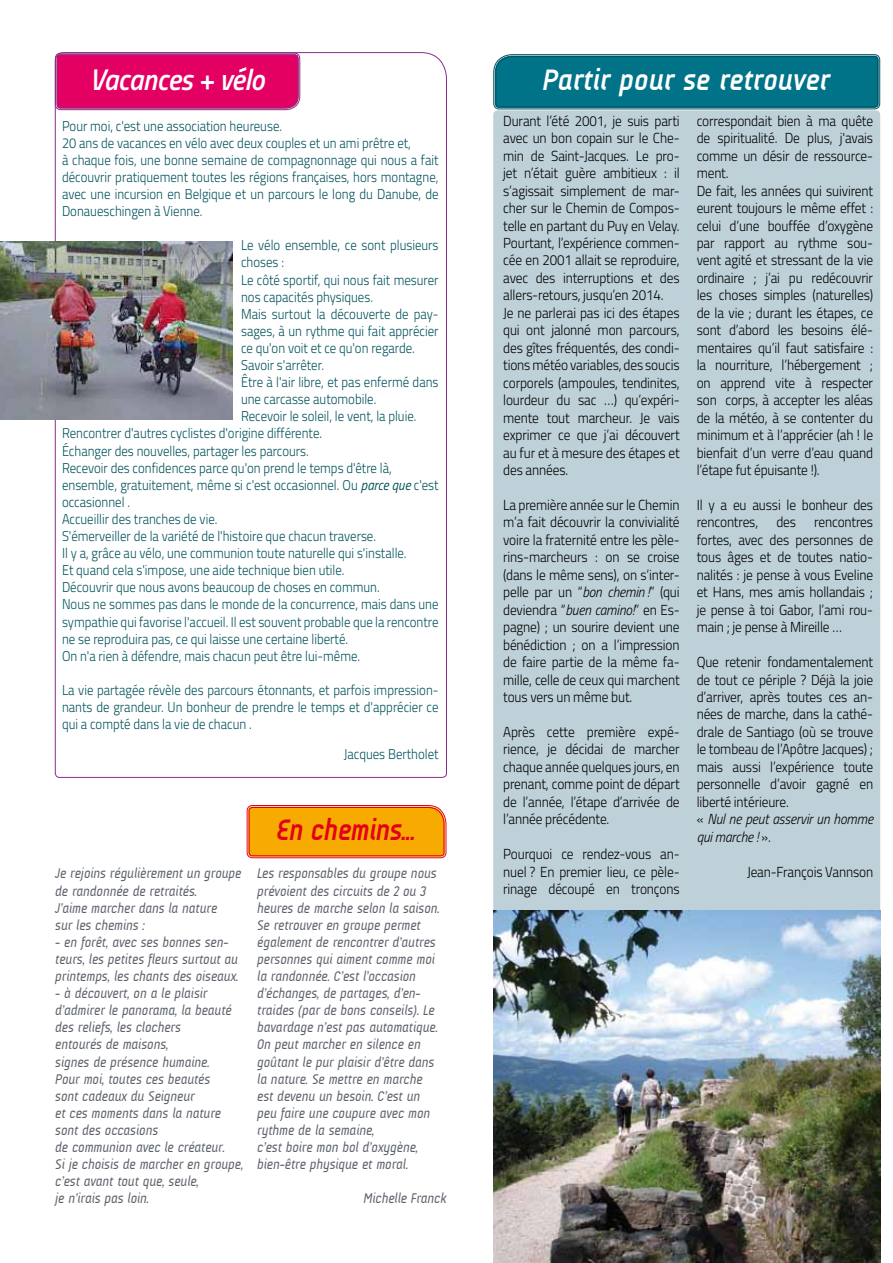
<style>
.page{position:relative;width:893px;height:1263px;background:#fff}
.page>*{position:absolute;margin:0;border:0;box-sizing:border-box;transform-origin:0 0}
.t1{font:italic 700 30px "A Udimat";color:#fff}
.t2{font:italic 600 30px "Titillium Web";letter-spacing:-.01em;color:#fff;scale:.93 1}
.t3{font:italic 700 30px "A Udimat";letter-spacing:-.02em;color:#e2001a;scale:.96 1}
.t4{font:300 14.55px/17.4px "Titillium Web";letter-spacing:-.01em;color:#000;text-align:justify;scale:.92 1}
.t5{font:300 14.25px/17.1px "Titillium Web";color:#00515b;scale:.9 1}
.t6{font:italic 14.25px/17.1px "A Udimat";letter-spacing:-.01em;color:#5d626b;scale:.95 1}
.s1{font-weight:400;font-style:italic}
.s2{font-style:italic}
</style>
<div class="page">
<div style="left:493px;top:110px;width:387px;height:800px;background:#bed1d8"></div>
<svg style="left:246px;top:805px;width:201px;height:54px;background:#f59e0e"></svg>
<svg style="left:55px;top:52px;width:392px;height:726px"></svg>
<svg style="left:54px;top:52px;width:247px;height:59px;background:#db0e6b"></svg>
<svg style="left:493px;top:54px;width:388px;height:56px;background:#0a7589"></svg>
<img style="left:0;top:241px;width:233px;height:179px">
<img style="left:493px;top:910px;width:387px;height:353px">
<h1 class="t2" style="left:89px;top:57px;width:190px">Vacances + vélo</h1>
<p class="t5" style="left:62px;top:116px;width:420px">Pour moi, c'est une association heureuse.<br>20 ans de vacances en vélo avec deux couples et un ami prêtre et,<br>à chaque fois, une bonne semaine de compagnonnage qui nous a fait découvrir pratiquement toutes les régions françaises, hors montagne, avec une incursion en Belgique et un parcours le long du Danube, de Donaueschingen à Vienne.</p>
<p class="t5" style="left:241px;top:236px;width:221px">Le vélo ensemble, ce sont plusieurs</p>
<p class="t5" style="left:241px;top:253px;width:49px">choses :</p>
<p class="t5" style="left:241px;top:270px;width:221px">Le côté sportif, qui nous fait mesurer</p>
<p class="t5" style="left:241px;top:287px;width:148px">nos capacités physiques.</p>
<p class="t5" style="left:241px;top:304px;width:221px">Mais surtout la découverte de pay-</p>
<p class="t5" style="left:241px;top:322px;width:221px">sages, à un rythme qui fait apprécier</p>
<p class="t5" style="left:241px;top:339px;width:195px">ce qu'on voit et ce qu'on regarde.</p>
<p class="t5" style="left:241px;top:356px;width:94px">Savoir s'arrêter.</p>
<p class="t5" style="left:241px;top:373px;width:221px">Être à l'air libre, et pas enfermé dans</p>
<p class="t5" style="left:241px;top:390px;width:152px">une carcasse automobile.</p>
<p class="t5" style="left:241px;top:407px;width:196px">Recevoir le soleil, le vent, la pluie.</p>
<p class="t5" style="left:62px;top:424px;width:290px">Rencontrer d'autres cyclistes d'origine différente.</p>
<p class="t5" style="left:62px;top:441px;width:276px">Échanger des nouvelles, partager les parcours.</p>
<p class="t5" style="left:62px;top:458px;width:368px">Recevoir des confidences parce qu'on prend le temps d'être là,</p>
<p class="t5" style="left:62px;top:475px;width:420px">ensemble, gratuitement, même si c'est occasionnel. Ou <span class="s1">parce que</span> c'est</p>
<p class="t5" style="left:62px;top:493px;width:77px">occasionnel .</p>
<p class="t5" style="left:62px;top:510px;width:174px">Accueillir des tranches de vie.</p>
<p class="t5" style="left:62px;top:527px;width:350px">S'émerveiller de la variété de l'histoire que chacun traverse.</p>
<p class="t5" style="left:62px;top:544px;width:384px">Il y a, grâce au vélo, une communion toute naturelle qui s'installe.</p>
<p class="t5" style="left:62px;top:561px;width:315px">Et quand cela s'impose, une aide technique bien utile.</p>
<p class="t5" style="left:62px;top:578px;width:354px">Découvrir que nous avons beaucoup de choses en commun.</p>
<p class="t5" style="left:62px;top:595px;width:420px">Nous ne sommes pas dans le monde de la concurrence, mais dans une</p>
<p class="t5" style="left:62px;top:612px;width:420px">sympathie qui favorise l'accueil. Il est souvent probable que la rencontre</p>
<p class="t5" style="left:62px;top:629px;width:319px">ne se reproduira pas, ce qui laisse une certaine liberté.</p>
<p class="t5" style="left:62px;top:646px;width:333px">On n'a rien à défendre, mais chacun peut être lui-même.</p>
<p class="t5" style="left:62px;top:681px;width:420px;text-align:justify">La vie partagée révèle des parcours étonnants, et parfois impression&shy;nants de grandeur. Un bonheur de prendre le temps et d'apprécier ce qui a compté dans la vie de chacun .</p>
<p class="t5" style="left:344px;top:745px;width:107px">Jacques Bertholet</p>
<p class="t6" style="left:55px;top:865px;width:198px">Je rejoins régulièrement un groupe de randonnée de retraités.<br>J’aime marcher dans la nature<br>sur les chemins :</p>
<p class="t6" style="left:55px;top:933px;width:195px">- en forêt, avec ses bonnes sen&shy;teurs, les petites fleurs surtout au printemps, les chants des oiseaux.</p>
<p class="t6" style="left:55px;top:985px;width:200px">- à découvert, on a le plaisir d’admirer le panorama, la beauté des reliefs, les clochers<br>entourés de maisons,<br>signes de présence humaine.<br>Pour moi, toutes ces beautés<br>sont cadeaux du Seigneur<br>et ces moments dans la nature sont des occasions<br>de communion avec le créateur.<br>Si je choisis de marcher en groupe, c’est avant tout que, seule,<br>je n’irais pas loin.</p>
<h1 class="t3" style="left:277px;top:813px;width:147px">En chemins...</h1>
<p class="t6" style="left:257px;top:865px;width:194px">Les responsables du groupe nous prévoient des circuits de 2 ou 3 heures de marche selon la saison.<br>Se retrouver en groupe permet également de rencontrer d’autres personnes qui aiment comme moi la randonnée. C’est l’occasion d’échanges, de partages, d’en&shy;traides (par de bons conseils). Le bavardage n’est pas automatique.<br>On peut marcher en silence en goûtant le pur plaisir d’être dans la nature. Se mettre en marche est devenu un besoin. C’est un peu faire une coupure avec mon rythme de la semaine,<br>c’est boire mon bol d’oxygène, bien-être physique et moral.</p>
<p class="t6" style="left:364px;top:1190px;width:89px">Michelle Franck</p>
<h1 class="t1" style="left:543px;top:63px;width:289px">Partir pour se retrouver</h1>
<p class="t4" style="left:503px;top:111px;width:193px;text-align:left">Durant l’été 2001, je suis parti avec un bon copain sur le Che&shy;min de Saint-Jacques. Le pro&shy;jet n’était guère ambitieux : il s’agissait simplement de mar&shy;cher sur le Chemin de Compos&shy;telle en partant du Puy en Velay.<br>Pourtant, l’expérience commen&shy;cée en 2001 allait se reproduire, avec des interruptions et des allers-retours, jusqu’en 2014.<br>Je ne parlerai pas ici des étapes qui ont jalonné mon parcours, des gîtes fréquentés, des condi&shy;tions météo variables, des soucis corporels (ampoules, tendinites, lourdeur du sac …) qu’expéri&shy;mente tout marcheur. Je vais exprimer ce que j’ai découvert au fur et à mesure des étapes et des années.</p>
<p class="t4" style="left:503px;top:495px;width:193px">La première année sur le Chemin m’a fait découvrir la convivialité voire la fraternité entre les pèle&shy;rins-marcheurs : on se croise (dans le même sens), on s’inter&shy;pelle par un “<span class="s2">bon chemin !</span>” (qui deviendra “<span class="s2">buen camino!</span>” en Es&shy;pagne) ; un sourire devient une bénédiction ; on a l’impression de faire partie de la même fa&shy;mille, celle de ceux qui marchent tous vers un même but.</p>
<p class="t4" style="left:503px;top:722px;width:193px">Après cette première expé&shy;rience, je décidai de marcher chaque année quelques jours, en prenant, comme point de départ de l’année, l’étape d’arrivée de l’année précédente.</p>
<p class="t4" style="left:503px;top:845px;width:193px">Pourquoi ce rendez-vous an&shy;nuel ? En premier lieu, ce pèle&shy;rinage découpé en tronçons</p>
<p class="t4" style="left:697px;top:111px;width:193px;text-align:left">correspondait bien à ma quête de spiritualité. De plus, j'avais comme un désir de ressource&shy;ment.<br>De fait, les années qui suivirent eurent toujours le même effet : celui d’une bouffée d’oxygène par rapport au rythme sou&shy;vent agité et stressant de la vie ordinaire ; j’ai pu redécouvrir les choses simples (naturelles) de la vie ; durant les étapes, ce sont d’abord les besoins élé&shy;mentaires qu’il faut satisfaire : la nourriture, l’hébergement ; on apprend vite à respecter son corps, à accepter les aléas de la météo, à se contenter du minimum et à l’apprécier (ah ! le bienfait d’un verre d’eau quand l’étape fut épuisante !).</p>
<p class="t4" style="left:697px;top:495px;width:193px">Il y a eu aussi le bonheur des rencontres, des rencontres fortes, avec des personnes de tous âges et de toutes natio&shy;nalités : je pense à vous Eveline et Hans, mes amis hollandais ; je pense à toi Gabor, l’ami rou&shy;main ; je pense à Mireille …</p>
<p class="t4" style="left:697px;top:653px;width:193px;text-align:left">Que retenir fondamentalement de tout ce périple ? Déjà la joie d’arriver, après toutes ces an&shy;nées de marche, dans la cathé&shy;drale de Santiago (où se trouve le tombeau de l’Apôtre Jacques) ; mais aussi l’expérience toute personnelle d’avoir gagné en liberté intérieure.<br>« <span class="s2">Nul ne peut asservir un homme qui marche !</span> ».</p>
<p class="t4" style="left:747px;top:862px;width:139px">Jean-François Vannson</p>
</div>
